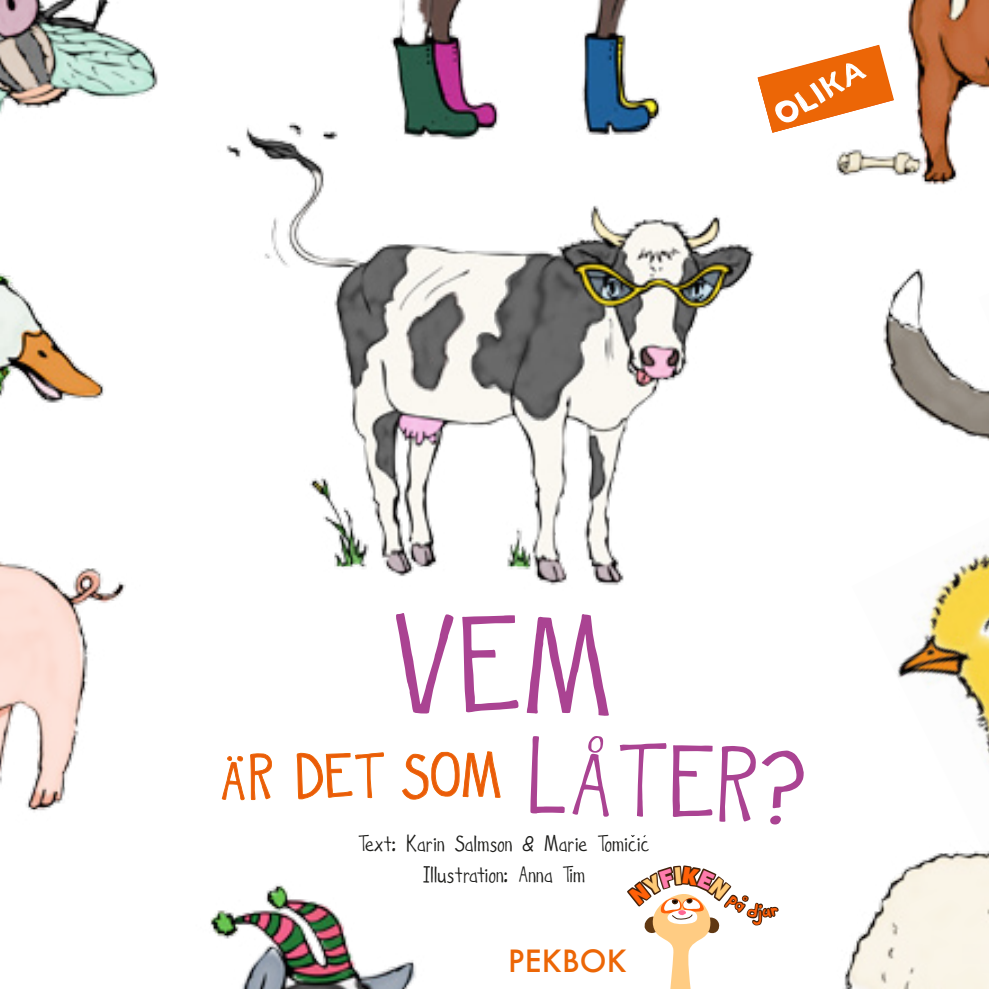
<style>
.page{position:relative;width:989px;height:989px;background:#fff}
.page>*{position:absolute;margin:0;border:0;box-sizing:border-box;transform-origin:0 0}
.t1{font:147.15px "Hockeyis Lif";color:#aa4392}
.t2{font:110.25px "Hockeyis Lif";color:#aa4392}
.t3{font:66.15px "Hockeyis Lif";color:#ea5b0a}
.t4{font:500 29.93px "Futura";letter-spacing:.01em;color:#ec6606}
.t5{font:23.85px/31.7px "Hockeyis Lif";color:#1d1d1b;text-align:center}
.t6{font:19.57px "MTF Hello Again";color:#ff6008}
</style>
<div class="page">
<img style="left:0;top:0;width:989px;height:989px">
<div style="left:675px;top:834px;width:314px;height:155px;background:#fff"></div>
<svg style="left:757px;top:45px;width:137px;height:88px"></svg>
<svg style="left:630px;top:834px;width:5px;height:3px"></svg>
<svg style="left:642px;top:834px;width:4px;height:4px"></svg>
<svg style="left:221px;top:752px;width:51px;height:49px"></svg>
<svg style="left:296px;top:751px;width:88px;height:49px"></svg>
<svg style="left:401px;top:750px;width:100px;height:50px"></svg>
<img style="left:851px;top:517px;width:138px;height:317px">
<img style="left:843px;top:851px;width:146px;height:138px">
<img style="left:978px;top:293px;width:11px;height:30px">
<svg style="left:759px;top:749px;width:46px;height:76px"></svg>
<svg style="left:626px;top:850px;width:153px;height:139px"></svg>
<h1 class="t1" style="left:391px;top:607px;width:223px">VEM</h1>
<h3 class="t3" style="left:219px;top:752px;width:284px;rotate:-1deg">ÄR DET SOM</h3>
<h2 class="t2" style="left:529px;top:732px;width:232px;rotate:2deg">LÅTER</h2>
<p class="t5" style="left:358px;top:829px;width:293px">Text: Karin Salmson &amp; Marie Tomicic<br>Illustration: Anna Tim</p>
<p class="t4" style="left:508px;top:940px;width:120px">PEKBOK</p>
<p class="t6" style="left:762px;top:900px;width:17px">ur</p>
</div>
